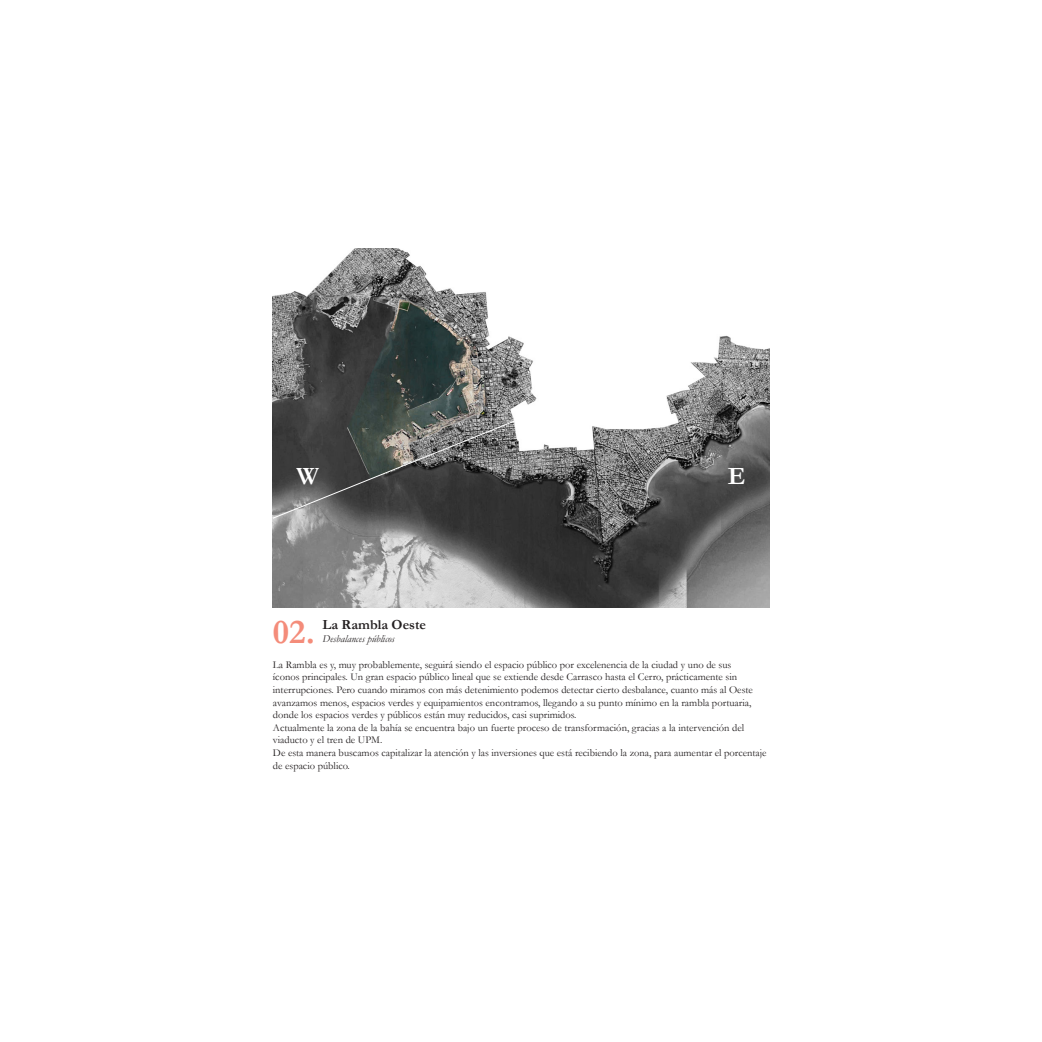
<style>
.page{position:relative;width:1042px;height:1042px;background:#fff}
.page>*{position:absolute;margin:0;border:0;box-sizing:border-box;transform-origin:0 0}
.t1{font:700 35px "Garamond";color:#f48c7a}
.t2{font:700 25.03px "Garamond";color:#fff}
.t3{font:700 14px "Garamond";color:#231f20}
.t4{font:10.5px/12.6px "Garamond";color:#231f20}
.t5{font:italic 10.5px "Garamond";color:#231f20}
</style>
<div class="page">
<img style="left:273px;top:248px;width:496px;height:360px">
<svg style="left:272px;top:420px;width:243px;height:99px;background:#525352"></svg>
<p class="t2" style="left:296px;top:459px;width:24px">W</p>
<p class="t2" style="left:728px;top:459px;width:19px">E</p>
<p class="t3" style="left:322px;top:615px;width:105px">La Rambla Oeste</p>
<p class="t1" style="left:273px;top:608px;width:43px">02.</p>
<p class="t5" style="left:322px;top:631px;width:74px">Desbalances públicos</p>
<p class="t4" style="left:273px;top:658px;width:481px">La Rambla es y, muy probablemente, seguirá siendo el espacio público por excelenencia de la ciudad y uno de sus íconos principales. Un gran espacio público lineal que se extiende desde Carrasco hasta el Cerro, prácticamente sin interrupciones. Pero cuando miramos con más detenimiento podemos detectar cierto desbalance, cuanto más al Oeste avanzamos menos, espacios verdes y equipamientos encontramos, llegando a su punto mínimo en la rambla portuaria, donde los espacios verdes y públicos están muy reducidos, casi suprimidos.</p>
<p class="t4" style="left:273px;top:721px;width:473px">Actualmente la zona de la bahía se encuentra bajo un fuerte proceso de transformación, gracias a la intervención del viaducto y el tren de UPM.</p>
<p class="t4" style="left:273px;top:746px;width:495px">De esta manera buscamos capitalizar la atención y las inversiones que está recibiendo la zona, para aumentar el porcentaje de espacio público.</p>
</div>
